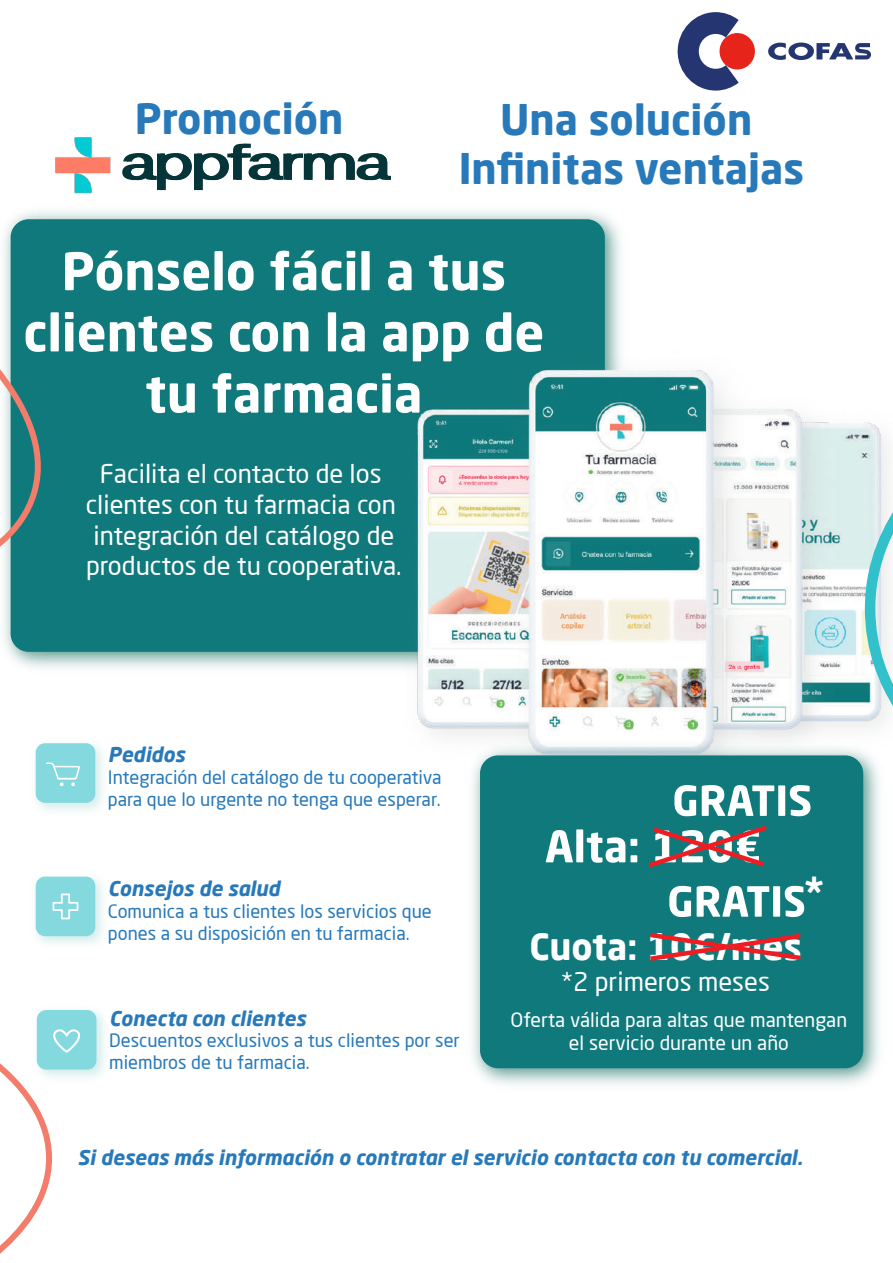
<style>
.page{position:relative;width:893px;height:1263px;background:#fff}
.page>*{position:absolute;margin:0;border:0;box-sizing:border-box;transform-origin:0 0}
.t1{font:51.3px "Aeonik TRIAL";color:#053538;scale:1.21 1}
.t2{font:700 51px/61.2px "Neo Sans Std";color:#fff;text-align:center}
.t3{font:700 42px "Neo Sans Std";color:#fff}
.t4{font:700 41.4px "Neo Sans Std";color:#2779ba}
.t5{font:700 36px "Neo Sans Std";color:#fff}
.t6{font:25.5px/30.6px "Neo Sans Std";color:#fff;text-align:center}
.t7{font:italic 700 20.25px "Neo Sans Std";color:#2779ba}
.t8{font:19.5px/23.4px "Neo Sans Std";color:#fff;text-align:center}
.t9{font:18.15px/21.9px "Neo Sans Std";color:#2779ba}
</style>
<div class="page">
<div style="left:719px;top:33px;width:36px;height:37px;background:#e72419;border-radius:50%"></div>
<svg style="left:678px;top:12px;width:61px;height:79px"></svg>
<svg style="left:768px;top:43px;width:103px;height:17px"></svg>
<img style="left:4px;top:211px;width:617px;height:457px">
<div style="left:11px;top:219px;width:594px;height:433px;background:#0f797b;border-radius:18px"></div>
<img style="left:403px;top:349px;width:482px;height:388px">
<svg style="left:0;top:297px;width:41px;height:301px"></svg>
<svg style="left:860px;top:443px;width:33px;height:294px"></svg>
<img style="left:35px;top:743px;width:68px;height:68px">
<div style="left:36px;top:743px;width:59px;height:60px;background:#84d9df;border-radius:9px"></div>
<svg style="left:46px;top:762px;width:34px;height:24px"></svg>
<img style="left:35px;top:876px;width:68px;height:68px">
<div style="left:36px;top:877px;width:59px;height:59px;background:#84d9df;border-radius:9px"></div>
<svg style="left:53px;top:893px;width:25px;height:26px"></svg>
<img style="left:80px;top:1010px;width:25px;height:68px">
<div style="left:37px;top:1010px;width:59px;height:59px;background:#84d9df;border-radius:9px"></div>
<svg style="left:0;top:1010px;width:80px;height:244px"></svg>
<img style="left:472px;top:737px;width:407px;height:348px">
<div style="left:480px;top:755px;width:383px;height:313px;background:#0f797b;border-radius:18px"></div>
<svg style="left:674px;top:785px;width:22px;height:31px"></svg>
<svg style="left:702px;top:785px;width:108px;height:31px"></svg>
<svg style="left:669px;top:886px;width:22px;height:31px"></svg>
<svg style="left:697px;top:886px;width:107px;height:31px"></svg>
<svg style="left:546px;top:829px;width:91px;height:34px"></svg>
<svg style="left:650px;top:932px;width:151px;height:29px"></svg>
<svg style="left:648px;top:825px;width:119px;height:43px"></svg>
<img style="left:55px;top:137px;width:56px;height:57px">
<h3 class="t4" style="left:135px;top:92px;width:210px">Promoción</h3>
<h3 class="t4" style="left:500px;top:93px;width:254px">Una solución</h3>
<h1 class="t1" style="left:123px;top:143px;width:223px">appfarma</h1>
<h3 class="t4" style="left:459px;top:143px;width:347px">Infinitas ventajas</h3>
<h2 class="t2" style="left:23px;top:239px;width:523px">Pónselo fácil a tus clientes con la app de tu farmacia</h2>
<h3 class="t6" style="left:86px;top:458px;width:318px">Facilita el contacto de los clientes con tu farmacia con integración del catálogo de productos de tu cooperativa.</h3>
<p class="t7" style="left:108px;top:742px;width:79px">Pedidos</p>
<p class="t9" style="left:108px;top:766px;width:335px">Integración del catálogo de tu cooperativa para que lo urgente no tenga que esperar.</p>
<p class="t7" style="left:108px;top:876px;width:174px">Consejos de salud</p>
<p class="t9" style="left:108px;top:900px;width:325px">Comunica a tus clientes los servicios que pones a su disposición en tu farmacia.</p>
<p class="t7" style="left:109px;top:1005px;width:198px">Conecta con clientes</p>
<p class="t9" style="left:109px;top:1029px;width:352px">Descuentos exclusivos a tus clientes por ser miembros de tu farmacia.</p>
<h3 class="t3" style="left:804px;top:866px;width:22px">*</h3>
<h3 class="t5" style="left:529px;top:923px;width:274px">Cuota: 10€/mes</h3>
<h3 class="t6" style="left:561px;top:965px;width:210px">*2 primeros meses</h3>
<p class="t8" style="left:511px;top:1008px;width:338px">Oferta válida para altas que mantengan el servicio durante un año</p>
<p class="t7" style="left:78px;top:1144px;width:726px">Si deseas más información o contratar el servicio contacta con tu comercial.</p>
</div>
